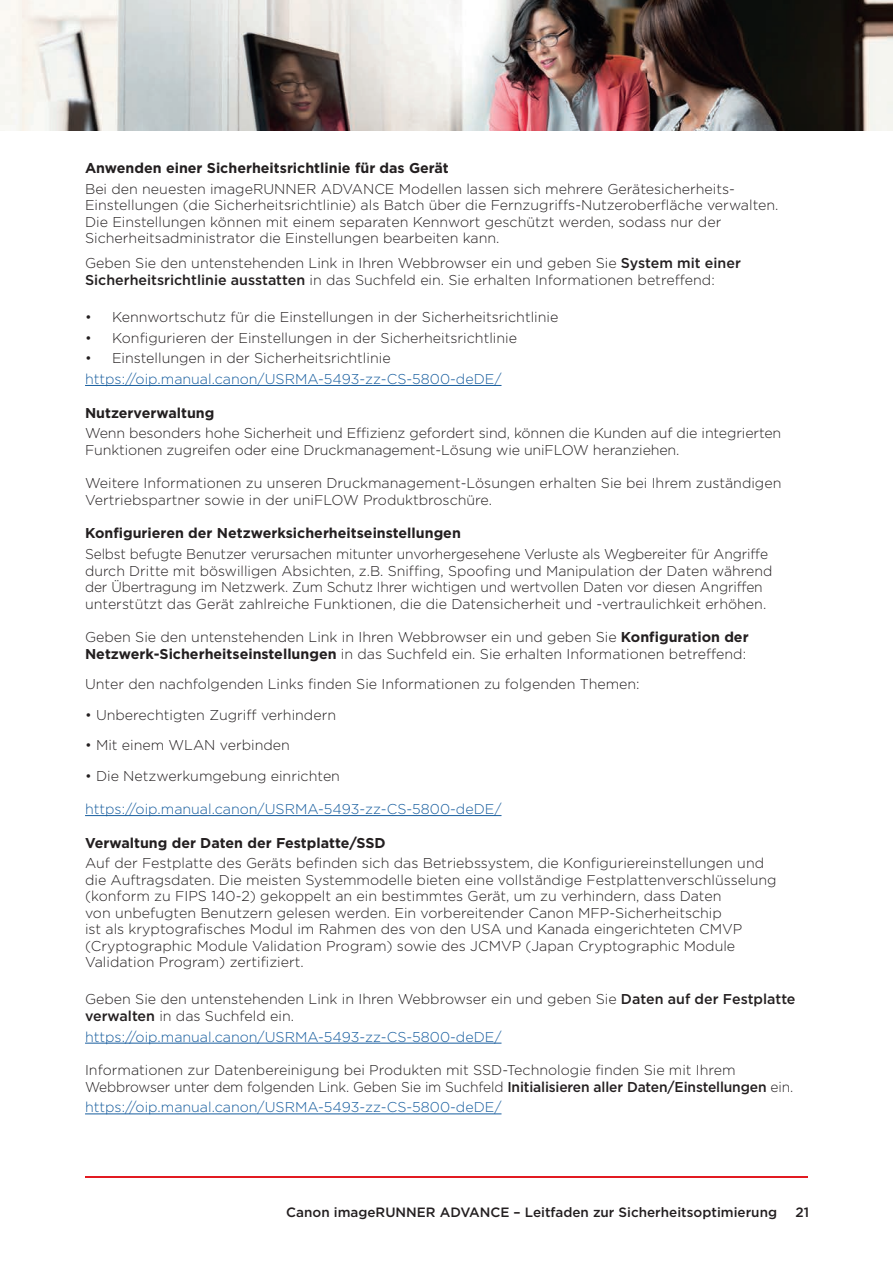
<style>
.page{position:relative;width:893px;height:1263px;background:#fff}
.page>*{position:absolute;margin:0;border:0;box-sizing:border-box;transform-origin:0 0}
.t1{font:300 14.25px/16.5px "Gotham";color:#231f20}
.Hyperlink{font:300 14.25px "Gotham";color:#175d9e}
.t2{font:700 14.25px "Gotham";color:#231f20}
.t3{font:500 13.5px "Gotham";color:#231f20}
.s1{font-weight:500}
.s2{font-weight:700}
</style>
<div class="page">
<hr style="left:85px;top:1176px;width:723px;height:2px;background:#e21a21">
<hr style="left:85px;top:385px;width:416px;height:1px;background:#175d9e">
<hr style="left:85px;top:815px;width:416px;height:1px;background:#175d9e">
<hr style="left:85px;top:1043px;width:416px;height:1px;background:#175d9e">
<hr style="left:85px;top:1113px;width:416px;height:1px;background:#175d9e">
<img style="left:0;top:0;width:893px;height:130px">
<p class="t2" style="left:85px;top:158px;width:365px">Anwenden einer Sicherheitsrichtlinie für das Gerät</p>
<p class="t1" style="left:85px;top:180px;width:695px">Bei den neuesten imageRUNNER ADVANCE Modellen lassen sich mehrere Gerätesicherheits-Einstellungen (die Sicherheitsrichtlinie) als Batch über die Fernzugriffs-Nutzeroberfläche verwalten.<br>Die Einstellungen können mit einem separaten Kennwort geschützt werden, sodass nur der Sicherheitsadministrator die Einstellungen bearbeiten kann.</p>
<p class="t1" style="left:85px;top:255px;width:657px">Geben Sie den untenstehenden Link in Ihren Webbrowser ein und geben Sie <span class="s1">System mit einer<br>Sicherheitsrichtlinie ausstatten</span> in das Suchfeld ein. Sie erhalten Informationen betreffend:</p>
<p class="t1" style="left:85px;top:308px;width:475px">• Kennwortschutz für die Einstellungen in der Sicherheitsrichtlinie</p>
<p class="t1" style="left:85px;top:329px;width:434px">• Konfigurieren der Einstellungen in der Sicherheitsrichtlinie</p>
<p class="t1" style="left:85px;top:350px;width:307px">• Einstellungen in der Sicherheitsrichtlinie</p>
<p class="Hyperlink" style="left:85px;top:370px;width:418px">https://oip.manual.canon/USRMA-5493-zz-CS-5800-deDE/</p>
<p class="t2" style="left:85px;top:403px;width:131px">Nutzerverwaltung</p>
<p class="t1" style="left:85px;top:425px;width:698px">Wenn besonders hohe Sicherheit und Effizienz gefordert sind, können die Kunden auf die integrierten<br>Funktionen zugreifen oder eine Druckmanagement-Lösung wie uniFLOW heranziehen.</p>
<p class="t1" style="left:85px;top:475px;width:698px">Weitere Informationen zu unseren Druckmanagement-Lösungen erhalten Sie bei Ihrem zuständigen<br>Vertriebspartner sowie in der uniFLOW Produktbroschüre.</p>
<p class="t2" style="left:85px;top:524px;width:377px">Konfigurieren der Netzwerksicherheitseinstellungen</p>
<p class="t1" style="left:85px;top:545px;width:689px">Selbst befugte Benutzer verursachen mitunter unvorhergesehene Verluste als Wegbereiter für Angriffe durch Dritte mit böswilligen Absichten, z.B. Sniffing, Spoofing und Manipulation der Daten während der Übertragung im Netzwerk. Zum Schutz Ihrer wichtigen und wertvollen Daten vor diesen Angriffen unterstützt das Gerät zahlreiche Funktionen, die die Datensicherheit und -vertraulichkeit erhöhen.</p>
<p class="t1" style="left:85px;top:628px;width:665px">Geben Sie den untenstehenden Link in Ihren Webbrowser ein und geben Sie <span class="s2">Konfiguration der<br>Netzwerk-Sicherheitseinstellungen</span> in das Suchfeld ein. Sie erhalten Informationen betreffend:</p>
<p class="t1" style="left:85px;top:675px;width:556px">Unter den nachfolgenden Links finden Sie Informationen zu folgenden Themen:</p>
<p class="t1" style="left:85px;top:706px;width:253px">• Unberechtigten Zugriff verhindern</p>
<p class="t1" style="left:85px;top:736px;width:206px">• Mit einem WLAN verbinden</p>
<p class="t1" style="left:85px;top:767px;width:256px">• Die Netzwerkumgebung einrichten</p>
<p class="Hyperlink" style="left:85px;top:800px;width:418px">https://oip.manual.canon/USRMA-5493-zz-CS-5800-deDE/</p>
<p class="t2" style="left:85px;top:833px;width:302px">Verwaltung der Daten der Festplatte/SSD</p>
<p class="t1" style="left:85px;top:855px;width:693px">Auf der Festplatte des Geräts befinden sich das Betriebssystem, die Konfiguriereinstellungen und die Auftragsdaten. Die meisten Systemmodelle bieten eine vollständige Festplattenverschlüsselung (konform zu FIPS 140-2) gekoppelt an ein bestimmtes Gerät, um zu verhindern, dass Daten<br>von unbefugten Benutzern gelesen werden. Ein vorbereitender Canon MFP-Sicherheitschip<br>ist als kryptografisches Modul im Rahmen des von den USA und Kanada eingerichteten CMVP (Cryptographic Module Validation Program) sowie des JCMVP (Japan Cryptographic Module Validation Program) zertifiziert.</p>
<p class="t1" style="left:85px;top:991px;width:712px">Geben Sie den untenstehenden Link in Ihren Webbrowser ein und geben Sie <span class="s1">Daten auf der Festplatte verwalten</span> in das Suchfeld ein.</p>
<p class="Hyperlink" style="left:85px;top:1028px;width:418px">https://oip.manual.canon/USRMA-5493-zz-CS-5800-deDE/</p>
<p class="t1" style="left:85px;top:1061px;width:710px">Informationen zur Datenbereinigung bei Produkten mit SSD-Technologie finden Sie mit Ihrem<br>Webbrowser unter dem folgenden Link. Geben Sie im Suchfeld <span class="s1">Initialisieren aller Daten/Einstellungen</span> ein.</p>
<p class="Hyperlink" style="left:85px;top:1098px;width:418px">https://oip.manual.canon/USRMA-5493-zz-CS-5800-deDE/</p>
<p class="t3" style="left:286px;top:1204px;width:492px">Canon imageRUNNER ADVANCE – Leitfaden zur Sicherheitsoptimierung</p>
<p class="t3" style="left:796px;top:1204px;width:15px">21</p>
</div>
